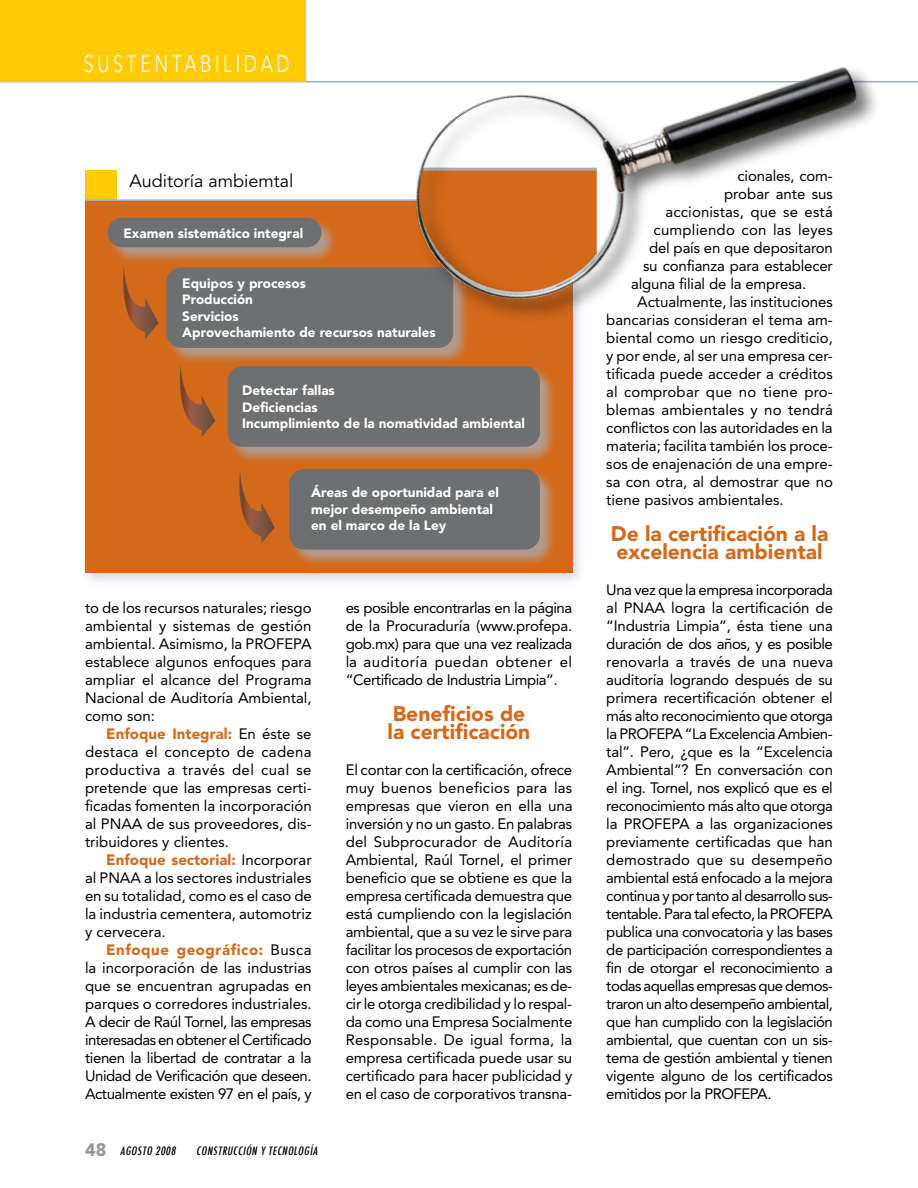
<style>
.page{position:relative;width:918px;height:1188px;background:#fff}
.page>*{position:absolute;margin:0;border:0;box-sizing:border-box;transform-origin:0 0}
.t1{font:300 23.7px "Avenir";letter-spacing:.2em;color:#fff;scale:.75 1}
.t2{font:900 21px/18px "Avenir";color:#d3691b}
.t3{font:18px "Avenir";color:#000}
.t4{font:15px/18px "Avenir";color:#000;text-align:justify}
.t5{font:900 13.5px/16.5px "Avenir";color:#fff}
.t6{font:italic 500 condensed 11.25px "Futura";color:#000}
.s1{font-weight:900;color:#d3691b}
.s2{font-family:"Avenir";font-weight:900;font-style:normal;font-stretch:normal;font-size:18px;color:#939598}
</style>
<div class="page">
<hr style="left:0;top:81px;width:918px;height:1px;background:#a5adb9">
<div style="left:0;top:0;width:306px;height:82px;background:#ffcb05"></div>
<div style="left:85px;top:170px;width:32px;height:58px;background:#ffcb05"></div>
<div style="left:79px;top:193px;width:508px;height:395px;background:#a5adb9;opacity:.5"></div>
<div style="left:85px;top:201px;width:487px;height:372px;background:#d3691b"></div>
<hr style="left:85px;top:199px;width:487px;height:2px;background:#a5adb9">
<div style="left:107px;top:217px;width:232px;height:48px;background:#a5adb9;opacity:.75"></div>
<div style="left:108px;top:218px;width:213px;height:29px;background:#6d6f71;border-radius:15px"></div>
<div style="left:166px;top:267px;width:305px;height:99px;background:#a5adb9;opacity:.75"></div>
<div style="left:166px;top:267px;width:287px;height:81px;background:#6d6f71;border-radius:15px"></div>
<div style="left:227px;top:366px;width:331px;height:99px;background:#a5adb9;opacity:.75"></div>
<div style="left:228px;top:366px;width:312px;height:81px;background:#6d6f71;border-radius:15px"></div>
<div style="left:289px;top:469px;width:270px;height:99px;background:#a5adb9;opacity:.75"></div>
<div style="left:289px;top:469px;width:251px;height:81px;background:#6d6f71;border-radius:15px"></div>
<svg style="left:123px;top:267px;width:35px;height:72px"></svg>
<svg style="left:174px;top:365px;width:41px;height:72px"></svg>
<svg style="left:239px;top:472px;width:36px;height:71px"></svg>
<img style="left:317px;top:67px;width:588px;height:371px">
<h1 class="t1" style="left:84px;top:50px;width:276px">SUSTENTABILIDAD</h1>
<p class="t3" style="left:130px;top:170px;width:165px">Auditoría ambiemtal</p>
<p class="t5" style="left:123px;top:225px;width:181px">Examen sistemático integral</p>
<p class="t5" style="left:182px;top:275px;width:255px">Equipos y procesos<br>Producción<br>Servicios<br>Aprovechamiento de recursos naturales</p>
<p class="t5" style="left:242px;top:382px;width:284px">Detectar fallas<br>Deficiencias<br>Incumplimiento de la nomatividad ambiental</p>
<p class="t5" style="left:311px;top:484px;width:189px">Áreas de oportunidad para el mejor desempeño ambiental en el marco de la Ley</p>
<p class="t4" style="left:85px;top:599px;width:228px">to de los recursos naturales; riesgo ambiental y sistemas de gestión ambiental. Asimismo, la PROFEPA establece algunos enfoques para ampliar el alcance del Programa Nacional de Auditoría Ambiental, como son:</p>
<p class="t4" style="left:85px;top:725px;width:228px;text-indent:21px"><span class="s1">Enfoque Integral:</span> En éste se destaca el concepto de cadena productiva a través del cual se pretende que las empresas certi&shy;ficadas fomenten la incorporación al PNAA de sus proveedores, dis&shy;tribuidores y clientes.</p>
<p class="t4" style="left:85px;top:851px;width:228px;text-indent:21px"><span class="s1">Enfoque sectorial:</span> Incorporar al PNAA a los sectores industriales en su totalidad, como es el caso de la industria cementera, automotriz y cervecera.</p>
<p class="t4" style="left:85px;top:941px;width:228px;text-indent:21px"><span class="s1">Enfoque geográfico:</span> Busca la incorporación de las industrias que se encuentran agrupadas en parques o corredores industriales.<br>A decir de Raúl Tornel, las empresas interesadas en obtener el Certificado tienen la libertad de contratar a la Unidad de Verificación que deseen.<br>Actualmente existen 97 en el país, y</p>
<p class="t6" style="left:85px;top:1143px;width:95px"><span class="s2">4 8</span> AGOSTO 2008</p>
<p class="t6" style="left:196px;top:1143px;width:124px">CONSTRUCCIÓN Y TECNOLOGÍA</p>
<p class="t4" style="left:346px;top:599px;width:228px">es posible encontrarlas en la página de la Procuraduría (www.profepa. gob.mx) para que una vez realizada la auditoría puedan obtener el “Certificado de Industria Limpia”.</p>
<h2 class="t2" style="left:388px;top:704px;width:144px">Beneficios de la certificación</h2>
<p class="t4" style="left:346px;top:761px;width:228px">El contar con la certificación, ofrece muy buenos beneficios para las empresas que vieron en ella una inversión y no un gasto. En palabras del Subprocurador de Auditoría Ambiental, Raúl Tornel, el primer beneficio que se obtiene es que la empresa certificada demuestra que está cumpliendo con la legislación ambiental, que a su vez le sirve para facilitar los procesos de exportación con otros países al cumplir con las leyes ambientales mexicanas; es de&shy;cir le otorga credibilidad y lo respal&shy;da como una Empresa Socialmente Responsable. De igual forma, la empresa certificada puede usar su certificado para hacer publicidad y en el caso de corporativos transna-</p>
<p class="t4" style="left:738px;top:167px;width:97px">cionales, com-</p>
<p class="t4" style="left:724px;top:185px;width:110px">probar ante sus</p>
<p class="t4" style="left:666px;top:203px;width:169px">accionistas, que se está</p>
<p class="t4" style="left:654px;top:221px;width:181px">cumpliendo con las leyes</p>
<p class="t4" style="left:649px;top:239px;width:185px">del país en que depositaron</p>
<p class="t4" style="left:643px;top:257px;width:191px">su confianza para establecer</p>
<p class="t4" style="left:631px;top:275px;width:177px">alguna filial de la empresa.</p>
<p class="t4" style="left:637px;top:293px;width:197px">Actualmente, las instituciones</p>
<p class="t4" style="left:606px;top:311px;width:228px">bancarias consideran el tema am-</p>
<p class="t4" style="left:606px;top:329px;width:228px">biental como un riesgo crediticio,</p>
<p class="t4" style="left:606px;top:347px;width:228px">y por ende, al ser una empresa cer-</p>
<p class="t4" style="left:606px;top:365px;width:228px">tificada puede acceder a créditos</p>
<p class="t4" style="left:606px;top:383px;width:228px">al comprobar que no tiene pro-</p>
<p class="t4" style="left:606px;top:401px;width:228px">blemas ambientales y no tendrá</p>
<p class="t4" style="left:606px;top:419px;width:228px">conflictos con las autoridades en la</p>
<p class="t4" style="left:606px;top:437px;width:228px">materia; facilita también los proce-</p>
<p class="t4" style="left:606px;top:455px;width:228px">sos de enajenación de una empre-</p>
<p class="t4" style="left:606px;top:473px;width:228px">sa con otra, al demostrar que no</p>
<p class="t4" style="left:606px;top:491px;width:179px">tiene pasivos ambientales.</p>
<h2 class="t2" style="left:611px;top:525px;width:219px">De la certificación a la excelencia ambiental</h2>
<p class="t4" style="left:606px;top:581px;width:228px">Una vez que la empresa incorporada al PNAA logra la certificación de “Industria Limpia”, ésta tiene una duración de dos años, y es posible renovarla a través de una nueva auditoría logrando después de su primera recertificación obtener el más alto reconocimiento que otorga la PROFEPA “La Excelencia Ambien&shy;tal”. Pero, ¿que es la “Excelencia Ambiental”? En conversación con el ing. Tornel, nos explicó que es el reconocimiento más alto que otorga la PROFEPA a las organizaciones previamente certificadas que han demostrado que su desempeño ambiental está enfocado a la mejora continua y por tanto al desarrollo sus&shy;tentable. Para tal efecto, la PROFEPA publica una convocatoria y las bases de participación correspondientes a fin de otorgar el reconocimiento a todas aquellas empresas que demos&shy;traron un alto desempeño ambiental, que han cumplido con la legislación ambiental, que cuentan con un sis&shy;tema de gestión ambiental y tienen vigente alguno de los certificados emitidos por la PROFEPA.</p>
</div>
